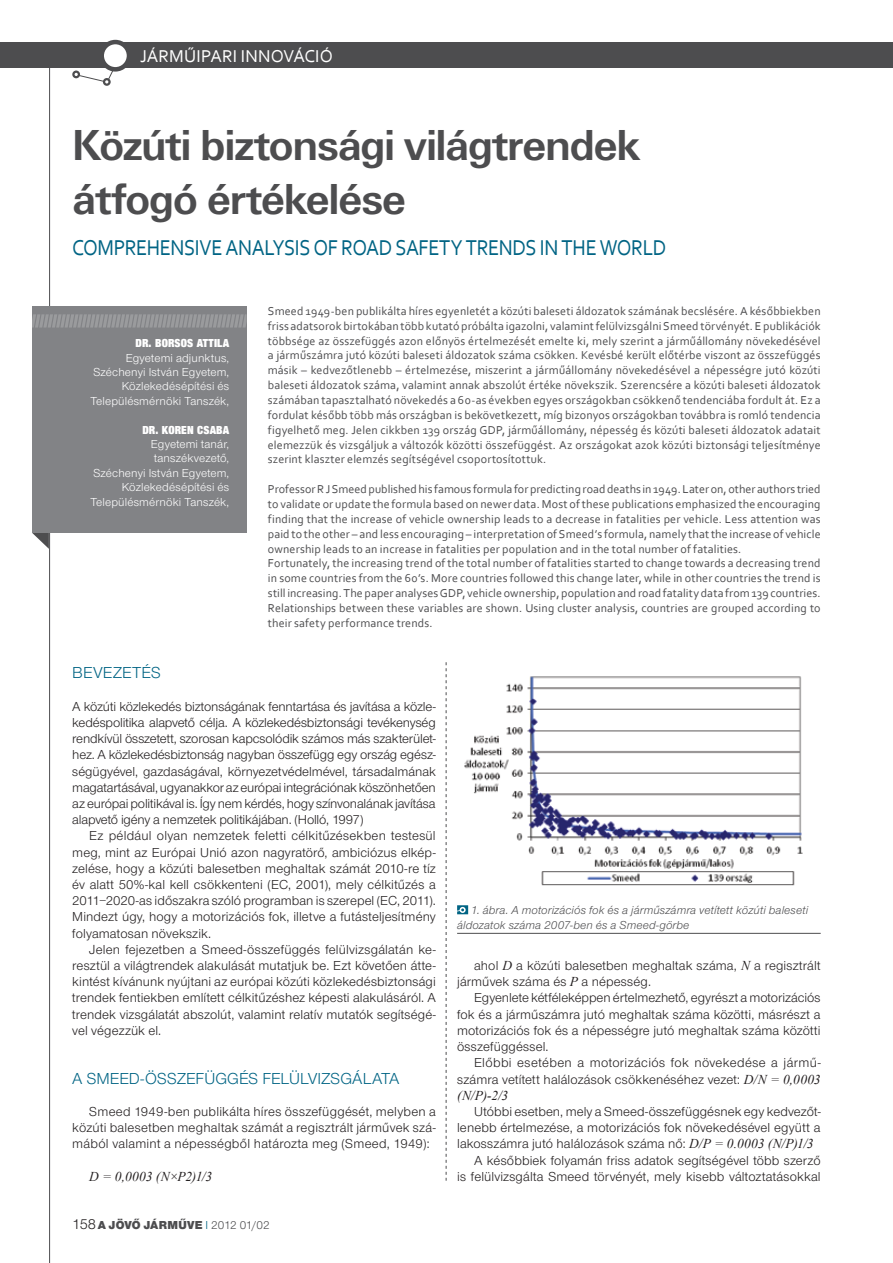
<style>
.page{position:relative;width:893px;height:1263px;background:#fff}
.page>*{position:absolute;margin:0;border:0;box-sizing:border-box;transform-origin:0 0}
.cim{font:700 45px/54px "U001";letter-spacing:-.035em;color:#4d4d4f}
.felcim{font:22.5px "Corbel";letter-spacing:-.02em;color:#006484;scale:.9 1}
.t1{font:18px "Corbel";letter-spacing:.01em;color:#fff}
.alcim{font:16.5px "Nimbus San Nov TOT";letter-spacing:.005em;color:#006484}
.t2{font:15px "Nimbus San Nov TOT";color:#231f20}
.kenyer{font:13.5px/16.2px "Nimbus San Nov TOT";letter-spacing:.01em;color:#231f20;text-align:justify}
.kenyer-2{font:italic 13.5px "Times New Roman";letter-spacing:.005em;color:#231f20}
.lead{font:12px/14.9px "Corbel";letter-spacing:.01em;color:#4d4d4f;text-align:justify}
.szerzö_titulus{font:12px "Nimbus San Nov TOT";letter-spacing:.015em;color:#fff}
.képalá{font:italic 12px/14.4px "Nimbus San Nov TOT";letter-spacing:.01em;color:#4d4d4f}
.szerzö_neve{font:12px "Nimbus San Nov TOT Ult Con";letter-spacing:.01em;color:#fff}
.t3{font:900 12px "Nimbus San Nov TOT";letter-spacing:.02em;color:#4d4d4f}
.s1{font-weight:400;color:#006484}
.s2{font-weight:400}
.s3{font-family:"Times New Roman";font-style:italic}
</style>
<div class="page">
<div style="left:0;top:42px;width:893px;height:26px;background:#4d4d4f"></div>
<div style="left:103px;top:78px;width:8px;height:8px;border:2px solid #4d4d4f;border-radius:50%"></div>
<div style="left:72px;top:71px;width:8px;height:7px;border:2px solid #4d4d4f;border-radius:50%"></div>
<svg style="left:78px;top:71px;width:35px;height:12px"></svg>
<svg style="left:102px;top:42px;width:27px;height:27px"></svg>
<div style="left:99px;top:40px;width:32px;height:32px;border:4px solid #4d4d4f;border-radius:50%"></div>
<svg style="left:446px;top:662px;width:1px;height:519px"></svg>
<hr style="left:49px;top:60px;width:1px;height:1203px;background:#4d4d4f">
<svg style="left:32px;top:533px;width:17px;height:16px"></svg>
<div style="left:32px;top:306px;width:215px;height:227px;background:#828386"></div>
<svg style="left:32px;top:314px;width:215px;height:13px"></svg>
<hr style="left:457px;top:933px;width:364px;height:1px;background:#4d4d4f">
<svg style="left:457px;top:905px;width:11px;height:9px"></svg>
<img style="left:464px;top:676px;width:339px;height:210px">
<p class="t1" style="left:140px;top:45px;width:194px">Járműipari innováció</p>
<p class="cim" style="left:72px;top:118px;width:570px">Közúti biztonsági világtrendek átfogó értékelése</p>
<p class="felcim" style="left:72px;top:234px;width:661px">Comprehensive analysis of road safety trends in the world</p>
<p class="szerzö_neve" style="left:136px;top:336px;width:95px">DR. BORSOS ATTILA</p>
<p class="szerzö_titulus" style="left:126px;top:351px;width:105px">Egyetemi adjunktus,</p>
<p class="szerzö_titulus" style="left:93px;top:365px;width:137px">Széchenyi István Egyetem,</p>
<p class="szerzö_titulus" style="left:122px;top:380px;width:109px">Közlekedésépítési és</p>
<p class="szerzö_titulus" style="left:90px;top:394px;width:140px">Településmérnöki Tanszék,</p>
<p class="szerzö_neve" style="left:142px;top:422px;width:75px">DR. KOREN CSABA</p>
<p class="szerzö_titulus" style="left:151px;top:437px;width:80px">Egyetemi tanár,</p>
<p class="szerzö_titulus" style="left:154px;top:452px;width:77px">tanszékvezető,</p>
<p class="szerzö_titulus" style="left:93px;top:466px;width:137px">Széchenyi István Egyetem,</p>
<p class="szerzö_titulus" style="left:122px;top:480px;width:109px">Közlekedésépítési és</p>
<p class="szerzö_titulus" style="left:90px;top:495px;width:140px">Településmérnöki Tanszék,</p>
<p class="lead" style="left:268px;top:303px;width:554px">Smeed 1949-ben publikálta híres egyenletét a közúti baleseti áldozatok számának becslésére. A későbbiekben friss adatsorok birtokában több kutató próbálta igazolni, valamint felülvizsgálni Smeed törvényét. E publikációk többsége az összefüggés azon előnyös értelmezését emelte ki, mely szerint a járműállomány növekedésével a járműszámra jutó közúti baleseti áldozatok száma csökken. Kevésbé került előtérbe viszont az összefüggés másik – kedvezőtlenebb – értelmezése, miszerint a járműállomány növekedésével a népességre jutó közúti baleseti áldozatok száma, valamint annak abszolút értéke növekszik. Szerencsére a közúti baleseti áldozatok számában tapasztalható növekedés a 60-as években egyes országokban csökkenő tendenciába fordult át. Ez a fordulat később több más országban is bekövetkezett, míg bizonyos országokban továbbra is romló tendencia figyelhető meg. Jelen cikkben 139 ország GDP, járműállomány, népesség és közúti baleseti áldozatok adatait elemezzük és vizsgáljuk a változók közötti összefüggést. Az országokat azok közúti biztonsági teljesítménye szerint klaszter elemzés segítségével csoportosítottuk.</p>
<p class="lead" style="left:268px;top:481px;width:554px">Professor R J Smeed published his famous formula for predicting road deaths in 1949. Later on, other authors tried to validate or update the formula based on newer data. Most of these publications emphasized the encouraging finding that the increase of vehicle ownership leads to a decrease in fatalities per vehicle. Less attention was paid to the other – and less encouraging – interpretation of Smeed’s formula, namely that the increase of vehicle ownership leads to an increase in fatalities per population and in the total number of fatalities.</p>
<p class="lead" style="left:268px;top:556px;width:554px">Fortunately, the increasing trend of the total number of fatalities started to change towards a decreasing trend in some countries from the 60’s. More countries followed this change later, while in other countries the trend is still increasing. The paper analyses GDP, vehicle ownership, population and road fatality data from 139 countries.<br>Relationships between these variables are shown. Using cluster analysis, countries are grouped according to their safety performance trends.</p>
<p class="alcim" style="left:72px;top:664px;width:88px">Bevezetés</p>
<p class="kenyer" style="left:72px;top:698px;width:365px">A közúti közlekedés biztonságának fenntartása és javítása a közle&shy;kedéspolitika alapvető célja. A közlekedésbiztonsági tevékenység rendkívül összetett, szorosan kapcsolódik számos más szakterület&shy;hez. A közlekedésbiztonság nagyban összefügg egy ország egész&shy;ségügyével, gazdaságával, környezetvédelmével, társadalmának magatartásával, ugyanakkor az európai integrációnak köszönhetően az európai politikával is. Így nem kérdés, hogy színvonalának javítása alapvető igény a nemzetek politikájában. (Holló, 1997)</p>
<p class="kenyer" style="left:72px;top:828px;width:365px;text-indent:17px">Ez például olyan nemzetek feletti célkitűzésekben testesül meg, mint az Európai Unió azon nagyratörő, ambiciózus elkép&shy;zelése, hogy a közúti balesetben meghaltak számát 2010-re tíz év alatt 50%-kal kell csökkenteni (EC, 2001), mely célkitűzés a 2011−2020-as időszakra szóló programban is szerepel (EC, 2011).<br>Mindezt úgy, hogy a motorizációs fok, illetve a futásteljesítmény folyamatosan növekszik.</p>
<p class="kenyer" style="left:72px;top:941px;width:365px;text-indent:17px">Jelen fejezetben a Smeed-összefüggés felülvizsgálatán ke&shy;resztül a világtrendek alakulását mutatjuk be. Ezt követően átte&shy;kintést kívánunk nyújtani az európai közúti közlekedésbiztonsági trendek fentiekben említett célkitűzéshez képesti alakulásáról. A trendek vizsgálatát abszolút, valamint relatív mutatók segítségé&shy;vel végezzük el.</p>
<p class="alcim" style="left:72px;top:1069px;width:36px">A Smee</p>
<p class="alcim" style="left:129px;top:1069px;width:254px">d-összefüggés felülvizsgálata</p>
<p class="kenyer" style="left:72px;top:1103px;width:365px;text-indent:17px">Smeed 1949-ben publikálta híres összefüggését, melyben a közúti balesetben meghaltak számát a regisztrált járművek szá&shy;mából valamint a népességből határozta meg (Smeed, 1949):</p>
<p class="kenyer-2" style="left:89px;top:1167px;width:124px">D = 0,0003 (N×P2)1/3</p>
<p class="t2" style="left:72px;top:1216px;width:25px">158</p>
<p class="t3" style="left:98px;top:1218px;width:173px">A JÖVŐ JÁRMŰVE <span class="s1">I</span> <span class="s2">2012 01/02</span></p>
<p class="képalá" style="left:457px;top:903px;width:353px;text-indent:14px">1. ábra. A motorizációs fok és a járműszámra vetített közúti baleseti áldozatok száma 2007-ben és a Smeed-görbe</p>
<p class="kenyer" style="left:457px;top:957px;width:365px;text-indent:17px">ahol <span class="s3">D</span> a közúti balesetben meghaltak száma, <span class="s3">N</span> a regisztrált járművek száma és <span class="s3">P</span> a népesség.</p>
<p class="kenyer" style="left:457px;top:990px;width:365px;text-indent:17px">Egyenlete kétféleképpen értelmezhető, egyrészt a motorizációs fok és a járműszámra jutó meghaltak száma közötti, másrészt a motorizációs fok és a népességre jutó meghaltak száma közötti összefüggéssel.</p>
<p class="kenyer" style="left:457px;top:1055px;width:365px;text-indent:17px">Előbbi esetében a motorizációs fok növekedése a jármű&shy;számra vetített halálozások csökkenéséhez vezet: <span class="s3">D/N = 0,0003 (N/P)-2/3</span></p>
<p class="kenyer" style="left:457px;top:1103px;width:365px;text-indent:17px">Utóbbi esetben, mely a Smeed-összefüggésnek egy kedvezőt&shy;lenebb értelmezése, a motorizációs fok növekedésével együtt a lakosszámra jutó halálozások száma nő: <span class="s3">D/P = 0.0003 (N/P)1/3</span></p>
<p class="kenyer" style="left:457px;top:1152px;width:365px;text-align:right">A későbbiek folyamán friss adatok segítségével több szerző<br>is felülvizsgálta Smeed törvényét, mely kisebb változtatásokkal</p>
</div>
